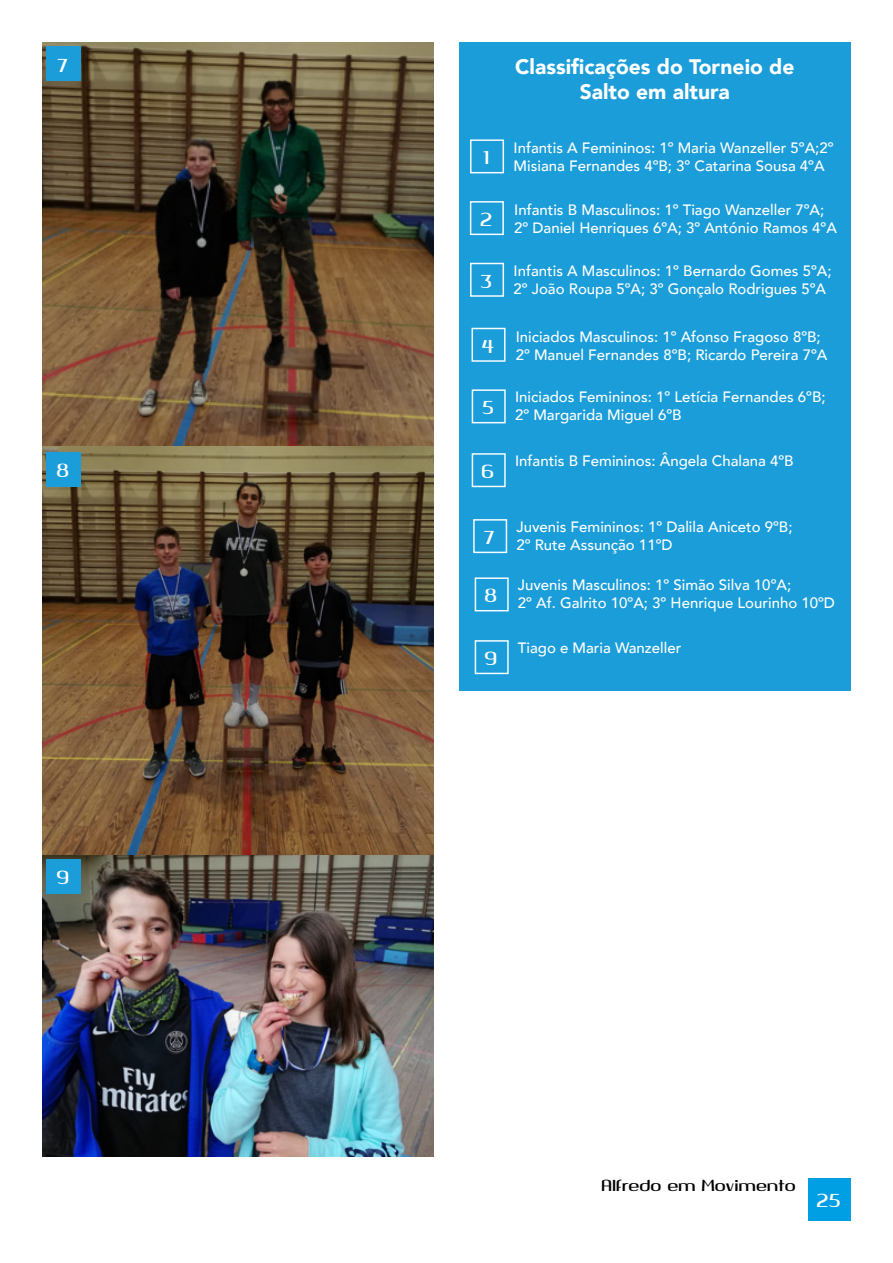
<style>
.page{position:relative;width:893px;height:1263px;background:#fff}
.page>*{position:absolute;margin:0;border:0;box-sizing:border-box;transform-origin:0 0}
.t1{font:900 21px/25.2px "Avenir";color:#fff;text-align:center}
.t2{font:21px "Quango";color:#fff}
.t3{font:18px "Quango";letter-spacing:-.01em;color:#000}
.t4{font:500 15px/18px "Avenir";color:#fff}
</style>
<div class="page">
<img style="left:43px;top:43px;width:391px;height:1114px">
<div style="left:47px;top:47px;width:34px;height:34px;background:#1a9dd9"></div>
<div style="left:47px;top:452px;width:34px;height:34px;background:#1a9dd9"></div>
<div style="left:47px;top:859px;width:34px;height:34px;background:#1a9dd9"></div>
<div style="left:808px;top:1178px;width:42px;height:42px;background:#009fe3"></div>
<div style="left:459px;top:43px;width:391px;height:648px;background:#1a9dd9"></div>
<div style="left:470px;top:139px;width:34px;height:34px;border:2px solid #f7fafe"></div>
<div style="left:470px;top:201px;width:34px;height:34px;border:2px solid #f7fcff"></div>
<div style="left:470px;top:263px;width:34px;height:34px;border:2px solid #f7fcff"></div>
<div style="left:471px;top:328px;width:35px;height:34px;border:2px solid #f7fcff"></div>
<div style="left:472px;top:389px;width:34px;height:34px;border:2px solid #f7fcff"></div>
<div style="left:472px;top:453px;width:34px;height:34px;border:2px solid #f7fcff"></div>
<div style="left:473px;top:519px;width:34px;height:34px;border:2px solid #f7fcff"></div>
<div style="left:475px;top:577px;width:34px;height:34px;border:2px solid #f7fcff"></div>
<div style="left:475px;top:640px;width:34px;height:34px;border:2px solid #f7fcff"></div>
<h1 class="t2" style="left:58px;top:54px;width:13px">7</h1>
<h1 class="t2" style="left:57px;top:459px;width:15px">8</h1>
<h1 class="t2" style="left:57px;top:866px;width:15px">9</h1>
<h1 class="t2" style="left:484px;top:147px;width:8px">1</h1>
<h1 class="t2" style="left:481px;top:208px;width:14px">2</h1>
<h1 class="t2" style="left:481px;top:270px;width:14px">3</h1>
<h1 class="t2" style="left:482px;top:335px;width:15px">4</h1>
<h1 class="t2" style="left:483px;top:396px;width:14px">5</h1>
<h1 class="t2" style="left:482px;top:460px;width:15px">6</h1>
<h1 class="t1" style="left:515px;top:54px;width:281px">Classificações do Torneio de<br>Salto em altura</h1>
<p class="t4" style="left:514px;top:138px;width:322px">Infantis A Femininos: 1º Maria Wanzeller 5ºA;2º<br>Misiana Fernandes 4ºB; 3º Catarina Sousa 4ºA</p>
<p class="t4" style="left:514px;top:200px;width:324px">Infantis B Masculinos: 1º Tiago Wanzeller 7ºA;<br>2º Daniel Henriques 6ºA; 3º António Ramos 4ºA</p>
<p class="t4" style="left:514px;top:261px;width:320px">Infantis A Masculinos: 1º Bernardo Gomes 5ºA;<br>2º João Roupa 5ºA; 3º Gonçalo Rodrigues 5ºA</p>
<p class="t4" style="left:516px;top:327px;width:313px">Iniciados Masculinos: 1º Afonso Fragoso 8ºB;<br>2º Manuel Fernandes 8ºB; Ricardo Pereira 7ºA</p>
<p class="t4" style="left:515px;top:387px;width:312px">Iniciados Femininos: 1º Letícia Fernandes 6ºB;<br>2º Margarida Miguel 6ºB</p>
<p class="t4" style="left:515px;top:451px;width:280px">Infantis B Femininos: Ângela Chalana 4ºB</p>
<p class="t4" style="left:516px;top:517px;width:278px">Juvenis Femininos: 1º Dalila Aniceto 9ºB;<br>2º Rute Assunção 11ºD</p>
<h1 class="t2" style="left:484px;top:526px;width:13px">7</h1>
<p class="t4" style="left:485px;top:575px;width:351px;text-indent:33px">Juvenis Masculinos: 1º Simão Silva 10ºA;<br><sup>8</sup> 2º Af. Galrito 10ºA; 3º Henrique Lourinho 10ºD</p>
<p class="t4" style="left:518px;top:638px;width:165px">Tiago e Maria Wanzeller</p>
<h1 class="t2" style="left:485px;top:647px;width:15px">9</h1>
<p class="t3" style="left:602px;top:1176px;width:196px">Alfredo em Movimento</p>
<h1 class="t2" style="left:817px;top:1189px;width:26px">25</h1>
</div>
